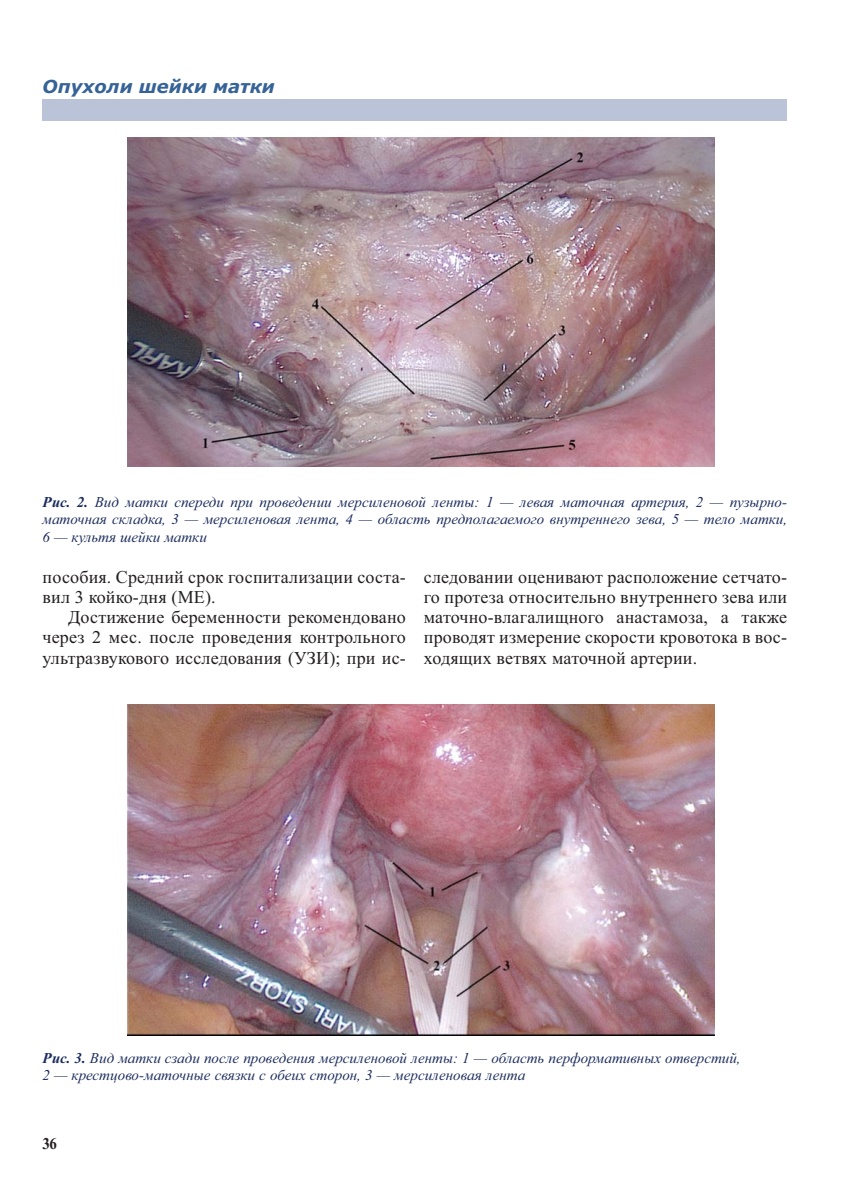
<style>
.page{position:relative;width:851px;height:1191px;background:#fff}
.page>*{position:absolute;margin:0;border:0;box-sizing:border-box;transform-origin:0 0}
.t1{font:18px/20.2px "Times New Roman";letter-spacing:.01em;color:#231f20;text-align:justify}
.t2{font:italic 700 18px "Verdana";color:#366397}
.t3{font:700 16.5px "Times New Roman";color:#231f20;scale:.9 1}
.t4{font:italic 15px/17.2px "Times New Roman";color:#1b2c5d}
.s1{font-weight:700}
</style>
<div class="page">
<div style="left:43px;top:99px;width:744px;height:21px;background:#bbc3d8"></div>
<img style="left:128px;top:704px;width:586px;height:331px">
<img style="left:128px;top:137px;width:586px;height:330px">
<p class="t2" style="left:43px;top:80px;width:234px">Опухоли шейки матки</p>
<p class="t4" style="left:43px;top:495px;width:746px;text-align:justify"><span class="s1">Рис. 2.</span> Вид матки спереди при проведении мерсиленовой ленты: 1 — левая маточная артерия, 2 — пузырно&shy;маточная складка, 3 — мерсиленовая лента, 4 — область предполагаемого внутреннего зева, 5 — тело матки, 6 — культя шей ки матки</p>
<p class="t1" style="left:43px;top:568px;width:365px">пособия. Средний срок госпитализации соста&shy;вил 3 койко-дня (МЕ).</p>
<p class="t1" style="left:43px;top:608px;width:365px;text-indent:26px">Достижение беременности рекомендовано через 2 мес. после проведения контрольного ультразвукового исследования (УЗИ); при ис-</p>
<p class="t1" style="left:424px;top:568px;width:365px">следовании оценивают расположение сетчато&shy;го протеза относительно внутреннего зева или маточно-влагалищного анастамоза, а также проводят измерение скорости кровотока в вос&shy;ходящих ветвях маточной артерии.</p>
<p class="t4" style="left:43px;top:1050px;width:699px"><span class="s1">Рис. 3.</span> Вид матки сзади после проведения мерсиленовой ленты: 1 — область перформативных отверстий ,<br>2 — крестцово-маточные связки с обеих сторон, 3 — мерсиленовая лента</p>
<p class="t3" style="left:43px;top:1137px;width:18px">36</p>
</div>
